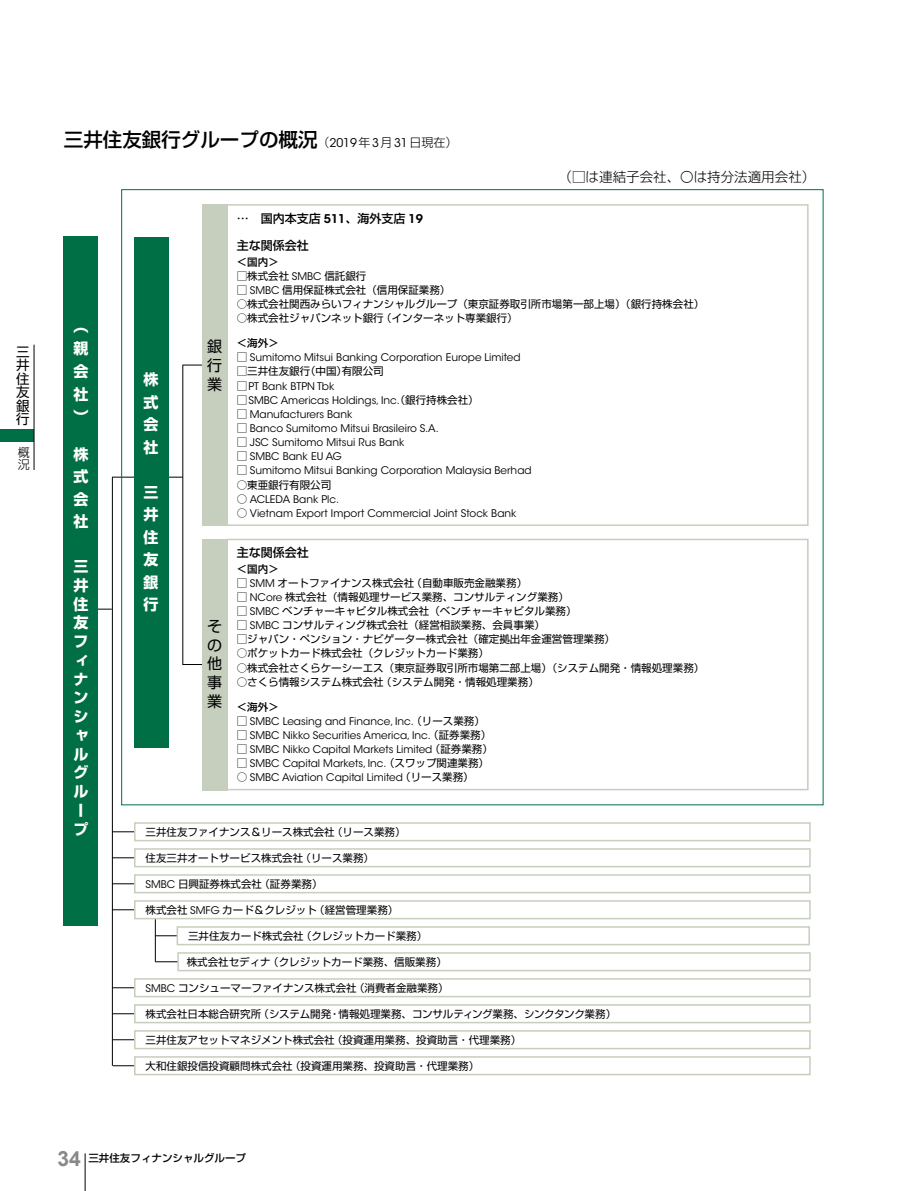
<style>
.page{position:relative;width:915px;height:1191px;background:#fff}
.page>*{position:absolute;margin:0;border:0;box-sizing:border-box;transform-origin:0 0}
.t1{font:500 19.5px "Shin Go Pr 6 N";color:#000}
.t2{font:700 15px/22.5px "Shin Go Pr 6 N";color:#fff;text-align:justify}
.t3{font:15px/18.8px "Shin Go Pr 6 N";color:#000;text-align:justify}
.t4{font:300 13.5px "Shin Go Pr 6 N";color:#000}
.t5{font:13.5px/13.5px "Shin Go Pr 6 N";color:#000;text-align:justify}
.t6{font:500 12px "Shin Go Pr 6 N";color:#000}
.t7{font:300 12px/12px "Shin Go Pr 6 N";color:#000}
.t8{font:10.5px "Shin Go Pr 6 N";color:#000}
.t9{font:10.5px "ITC Avant Garde Std";color:#000}
.t10{font:500 10.5px "Shin Go Pr 6 N";color:#000}
.s1{font-weight:300;font-size:12px}
.s2{font-family:"ITC Avant Garde Std";font-weight:400;font-size:12px}
.s3{font-family:"ITC Avant Garde Std";font-weight:600}
.s4{font-family:"ITC Avant Garde Std"}
.s5{font-family:"Shin Go Pr 6 N"}
.s6{font-family:"Arial";font-weight:700;font-size:21px;color:#898989}
</style>
<div class="page">
<div style="left:0;top:429px;width:34px;height:13px;background:#006f46"></div>
<hr style="left:34px;top:345px;width:1px;height:125px;background:#000">
<hr style="left:113px;top:1065px;width:33px;height:1px;background:#000">
<svg style="left:98px;top:609px;width:14px;height:1px"></svg>
<hr style="left:112px;top:477px;width:71px;height:1px;background:#000">
<hr style="left:112px;top:477px;width:1px;height:588px;background:#000">
<hr style="left:182px;top:365px;width:34px;height:1px;background:#000">
<hr style="left:182px;top:664px;width:34px;height:1px;background:#000">
<hr style="left:182px;top:365px;width:1px;height:299px;background:#000">
<div style="left:226px;top:204px;width:582px;height:322px;border:2px solid #c6cebd"></div>
<div style="left:202px;top:204px;width:25px;height:322px;background:#c6cebd"></div>
<hr style="left:112px;top:857px;width:34px;height:1px;background:#000">
<div style="left:135px;top:849px;width:674px;height:17px;background:#fff"></div>
<div style="left:134px;top:848px;width:676px;height:19px;border:2px solid #c6cebd"></div>
<hr style="left:112px;top:883px;width:34px;height:1px;background:#000">
<div style="left:135px;top:875px;width:674px;height:17px;background:#fff"></div>
<div style="left:134px;top:874px;width:676px;height:19px;border:2px solid #c6cebd"></div>
<hr style="left:155px;top:918px;width:1px;height:43px;background:#000">
<hr style="left:112px;top:909px;width:34px;height:1px;background:#000">
<div style="left:135px;top:901px;width:674px;height:17px;background:#fff"></div>
<div style="left:134px;top:900px;width:676px;height:19px;border:2px solid #c6cebd"></div>
<hr style="left:155px;top:935px;width:34px;height:1px;background:#000">
<div style="left:177px;top:927px;width:632px;height:17px;background:#fff"></div>
<div style="left:176px;top:926px;width:633px;height:19px;border:2px solid #c6cebd"></div>
<hr style="left:155px;top:961px;width:34px;height:1px;background:#000">
<div style="left:178px;top:953px;width:631px;height:17px;background:#fff"></div>
<div style="left:177px;top:952px;width:633px;height:19px;border:2px solid #c6cebd"></div>
<hr style="left:112px;top:831px;width:34px;height:1px;background:#000">
<div style="left:135px;top:823px;width:674px;height:17px;background:#fff"></div>
<div style="left:134px;top:822px;width:676px;height:19px;border:2px solid #c6cebd"></div>
<hr style="left:113px;top:1013px;width:33px;height:1px;background:#000">
<div style="left:135px;top:1005px;width:674px;height:17px;background:#fff"></div>
<div style="left:134px;top:1004px;width:676px;height:19px;border:2px solid #c6cebd"></div>
<hr style="left:113px;top:1039px;width:33px;height:1px;background:#000">
<div style="left:135px;top:1031px;width:674px;height:17px;background:#fff"></div>
<div style="left:134px;top:1030px;width:676px;height:19px;border:2px solid #c6cebd"></div>
<hr style="left:113px;top:987px;width:33px;height:1px;background:#000">
<div style="left:135px;top:979px;width:674px;height:17px;background:#fff"></div>
<div style="left:134px;top:978px;width:676px;height:19px;border:2px solid #c6cebd"></div>
<div style="left:135px;top:1057px;width:674px;height:17px;background:#fff"></div>
<div style="left:134px;top:1056px;width:676px;height:19px;border:2px solid #c6cebd"></div>
<div style="left:226px;top:539px;width:582px;height:251px;border:2px solid #c6cebd"></div>
<div style="left:202px;top:539px;width:25px;height:251px;background:#c6cebd"></div>
<div style="left:64px;top:237px;width:34px;height:689px;background:#006f46"></div>
<div style="left:134px;top:237px;width:34px;height:510px;background:#006f46"></div>
<hr style="left:85px;top:1153px;width:1px;height:38px;background:#000">
<p class="t5" style="left:16px;top:344px;width:15px">三井住友銀行</p>
<p class="t7" style="left:18px;top:445px;width:13px">概況</p>
<h1 class="t1" style="left:64px;top:123px;width:395px">三井住友銀行グループの概況<span class="s1">（</span><span class="s2">2019</span><span class="s1">年</span><span class="s2">3</span><span class="s1">月</span><span class="s2">31</span><span class="s1">日現在）</span></h1>
<p class="t4" style="left:558px;top:166px;width:258px">（□は連結子会社、〇は持分法適用会社）</p>
<h2 class="t2" style="left:73px;top:315px;width:16px">（親会社）</h2>
<h2 class="t2" style="left:73px;top:442px;width:16px">株式会社</h2>
<h2 class="t2" style="left:73px;top:557px;width:16px;line-height:18.8px;text-align:left">三井住友フィナンシャルグループ</h2>
<h2 class="t2" style="left:143px;top:368px;width:16px">株式会社</h2>
<h2 class="t2" style="left:143px;top:480px;width:16px">三井住友銀行</h2>
<h2 class="t3" style="left:207px;top:336px;width:16px">銀行業</h2>
<h2 class="t3" style="left:207px;top:615px;width:16px">その他事業</h2>
<p class="t6" style="left:236px;top:208px;width:188px">…　国内本支店 <span class="s3">511</span>、海外支店 <span class="s3">19</span></p>
<p class="t6" style="left:236px;top:236px;width:73px">主な関係会社</p>
<p class="t10" style="left:236px;top:253px;width:43px">＜国内＞</p>
<p class="t8" style="left:236px;top:267px;width:131px">□株式会社 <span class="s4">SMBC</span> 信託銀行</p>
<p class="t8" style="left:236px;top:281px;width:215px">□ <span class="s4">SMBC</span> 信用保証株式会社（信用保証業務）</p>
<p class="t8" style="left:236px;top:296px;width:469px">○株式会社関西みらいフィナンシャルグループ（東京証券取引所市場第一部上場）（銀行持株会社）</p>
<p class="t8" style="left:236px;top:310px;width:282px">○株式会社ジャパンネット銀行（インターネット専業銀行）</p>
<p class="t10" style="left:236px;top:334px;width:43px">＜海外＞</p>
<p class="t9" style="left:236px;top:351px;width:285px"><span class="s5">□</span> Sumitomo Mitsui Banking Corporation Europe Limited</p>
<p class="t8" style="left:236px;top:363px;width:148px">□三井住友銀行（中国）有限公司</p>
<p class="t9" style="left:236px;top:379px;width:99px"><span class="s5">□</span>PT Bank BTPN Tbk</p>
<p class="t9" style="left:236px;top:393px;width:243px"><span class="s5">□</span>SMBC Americas Holdings, Inc.<span class="s5">（銀行持株会社）</span></p>
<p class="t9" style="left:236px;top:408px;width:117px"><span class="s5">□</span> Manufacturers Bank</p>
<p class="t9" style="left:236px;top:422px;width:203px"><span class="s5">□</span> Banco Sumitomo Mitsui Brasileiro S.A.</p>
<p class="t9" style="left:236px;top:436px;width:169px"><span class="s5">□</span> JSC Sumitomo Mitsui Rus Bank</p>
<p class="t9" style="left:236px;top:450px;width:107px"><span class="s5">□</span> SMBC Bank EU AG</p>
<p class="t9" style="left:236px;top:464px;width:296px"><span class="s5">□</span> Sumitomo Mitsui Banking Corporation Malaysia Berhad</p>
<p class="t8" style="left:236px;top:476px;width:96px">○東亜銀行有限公司</p>
<p class="t9" style="left:236px;top:492px;width:104px"><span class="s5">○</span> ACLEDA Bank Plc.</p>
<p class="t9" style="left:236px;top:506px;width:281px"><span class="s5">○</span> Vietnam Export Import Commercial Joint Stock Bank</p>
<p class="t6" style="left:236px;top:543px;width:73px">主な関係会社</p>
<p class="t10" style="left:236px;top:560px;width:43px">＜国内＞</p>
<p class="t8" style="left:236px;top:574px;width:292px">□ <span class="s4">SMM</span> オートファイナンス株式会社（自動車販売金融業務）</p>
<p class="t8" style="left:236px;top:588px;width:333px">□ <span class="s4">NCore</span> 株式会社（情報処理サービス業務、コンサルティング業務）</p>
<p class="t8" style="left:236px;top:602px;width:341px">□ <span class="s4">SMBC</span> ベンチャーキャピタル株式会社（ベンチャーキャピタル業務）</p>
<p class="t8" style="left:236px;top:616px;width:310px">□ <span class="s4">SMBC</span> コンサルティング株式会社（経営相談業務、会員事業）</p>
<p class="t8" style="left:236px;top:631px;width:379px">□ジャパン・ペンション・ナビゲーター株式会社（確定拠出年金運営管理業務）</p>
<p class="t8" style="left:236px;top:645px;width:253px">○ポケットカード株式会社（クレジットカード業務）</p>
<p class="t8" style="left:236px;top:659px;width:469px">○株式会社さくらケーシーエス（東京証券取引所市場第二部上場）（システム開発・情報処理業務）</p>
<p class="t8" style="left:236px;top:673px;width:303px">○さくら情報システム株式会社（システム開発・情報処理業務）</p>
<p class="t10" style="left:236px;top:698px;width:43px">＜海外＞</p>
<p class="t9" style="left:236px;top:714px;width:249px"><span class="s5">□</span> SMBC Leasing and Finance, Inc.<span class="s5">（リース業務）</span></p>
<p class="t9" style="left:236px;top:728px;width:256px"><span class="s5">□</span> SMBC Nikko Securities America, Inc.<span class="s5">（証券業務）</span></p>
<p class="t9" style="left:236px;top:742px;width:258px"><span class="s5">□</span> SMBC Nikko Capital Markets Limited<span class="s5">（証券業務）</span></p>
<p class="t9" style="left:236px;top:757px;width:254px"><span class="s5">□</span> SMBC Capital Markets, Inc.<span class="s5">（スワップ関連業務）</span></p>
<p class="t9" style="left:236px;top:771px;width:238px"><span class="s5">○</span> SMBC Aviation Capital Limited<span class="s5">（リース業務）</span></p>
<p class="t8" style="left:145px;top:823px;width:261px">三井住友ファイナンス＆リース株式会社（リース業務）</p>
<p class="t8" style="left:145px;top:849px;width:230px">住友三井オートサービス株式会社（リース業務）</p>
<p class="t8" style="left:145px;top:875px;width:178px"><span class="s4">SMBC</span> 日興証券株式会社（証券業務）</p>
<p class="t8" style="left:145px;top:901px;width:254px">株式会社 <span class="s4">SMFG</span> カード＆クレジット（経営管理業務）</p>
<p class="t8" style="left:188px;top:927px;width:240px">三井住友カード株式会社（クレジットカード業務）</p>
<p class="t8" style="left:187px;top:953px;width:261px">株式会社セディナ（クレジットカード業務、信販業務）</p>
<p class="t8" style="left:145px;top:979px;width:304px"><span class="s4">SMBC</span> コンシューマーファイナンス株式会社（消費者金融業務）</p>
<p class="t8" style="left:145px;top:1005px;width:472px">株式会社日本総合研究所（システム開発・情報処理業務、コンサルティング業務、シンクタンク業務）</p>
<p class="t8" style="left:145px;top:1031px;width:377px">三井住友アセットマネジメント株式会社（投資運用業務、投資助言・代理業務）</p>
<p class="t8" style="left:145px;top:1057px;width:335px">大和住銀投信投資顧問株式会社（投資運用業務、投資助言・代理業務）</p>
<p class="t10" style="left:57px;top:1149px;width:190px"><span class="s6">34</span> 三井住友フィナンシャルグループ</p>
</div>
